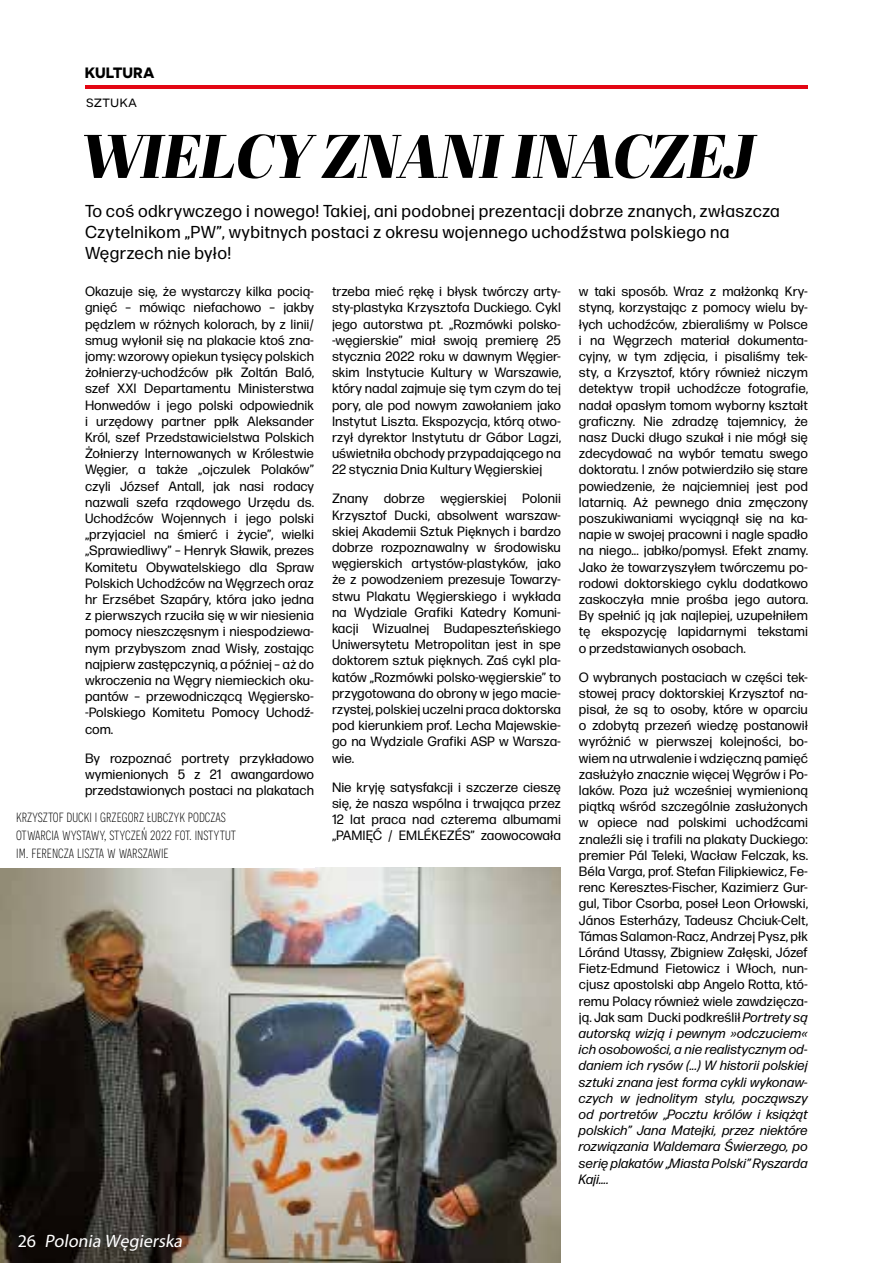
<style>
.page{position:relative;width:893px;height:1263px;background:#fff}
.page>*{position:absolute;margin:0;border:0;box-sizing:border-box;transform-origin:0 0}
.t1{font:italic 61.5px "Abril Fatface";color:#000}
.t2{font:italic 18px "Myriad Pro";color:#fff}
.t3{font:17.25px/20.7px "Forma DJR Micro";letter-spacing:.02em;color:#000}
.t4{font:300 16.65px/18px "Novecentosanscondensed";color:#000}
.t5{font:700 15px "Novecentosanswide";color:#000}
.t6{font:15px "Novecentosanswide";color:#000}
.t7{font:13.5px/16.2px "Forma DJR Micro";color:#000;text-align:justify}
.s1{font-style:italic}
.s2{font-style:normal}
</style>
<div class="page">
<img style="left:0;top:868px;width:561px;height:395px">
<hr style="left:85px;top:85px;width:723px;height:3px;background:#e30613">
<p class="t5" style="left:85px;top:63px;width:71px">KULTURA</p>
<p class="t6" style="left:86px;top:93px;width:52px">sztuka</p>
<h1 class="t1" style="left:82px;top:112px;width:674px">WIELCY ZNANI INACZEJ</h1>
<p class="t3" style="left:85px;top:200px;width:696px">To coś odkrywczego i nowego! Takiej, ani podobnej prezentacji dobrze znanych, zwłaszcza<br>Czytelnikom „PW”, wybitnych postaci z okresu wojennego uchodźstwa polskiego na<br>Węgrzech nie było!</p>
<p class="t7" style="left:85px;top:283px;width:231px">Okazuje się, że wystarczy kilka pocią&shy;gnięć – mówiąc niefachowo – jakby pędzlem w różnych kolorach, by z linii/ smug wyłonił się na plakacie ktoś zna&shy;jomy: wzorowy opiekun tysięcy polskich żołnierzy-uchodźców płk Zoltán Baló, szef XXI Departamentu Ministerstwa Honwedów i jego polski odpowiednik i urzędowy partner ppłk Aleksander Król, szef Przedstawicielstwa Polskich Żołnierzy Internowanych w Królestwie Węgier, a także „ojczulek Polaków” czyli József Antall, jak nasi rodacy nazwali szefa rządowego Urzędu ds.<br>Uchodźców Wojennych i jego polski „przyjaciel na śmierć i życie”, wielki „Sprawiedliwy” – Henryk Sławik, prezes Komitetu Obywatelskiego dla Spraw Polskich Uchodźców na Węgrzech oraz hr Erzsébet Szapáry, która jako jedna z pierwszych rzuciła się w wir niesienia pomocy nieszczęsnym i niespodziewa&shy;nym przybyszom znad Wisły, zostając najpierw zastępczynią, a później – aż do wkroczenia na Węgry niemieckich oku&shy;pantów – przewodniczącą Węgiersko--Polskiego Komitetu Pomocy Uchodź&shy;com.</p>
<p class="t7" style="left:85px;top:749px;width:231px">By rozpoznać portrety przykładowo wymienionych 5 z 21 awangardowo przedstawionych postaci na plakatach</p>
<p class="t7" style="left:332px;top:283px;width:231px">trzeba mieć rękę i błysk twórczy arty&shy;sty-plastyka Krzysztofa Duckiego. Cykl jego autorstwa pt. „Rozmówki polsko--węgierskie” miał swoją premierę 25 stycznia 2022 roku w dawnym Węgier&shy;skim Instytucie Kultury w Warszawie, który nadal zajmuje się tym czym do tej pory, ale pod nowym zawołaniem jako Instytut Liszta. Ekspozycja, którą otwo&shy;rzył dyrektor Instytutu dr Gábor Lagzi, uświetniła obchody przypadającego na 22 stycznia Dnia Kultury Węgierskiej</p>
<p class="t7" style="left:332px;top:490px;width:231px">Znany dobrze węgierskiej Polonii Krzysztof Ducki, absolwent warszaw&shy;skiej Akademii Sztuk Pięknych i bardzo dobrze rozpoznawalny w środowisku węgierskich artystów-plastyków, jako że z powodzeniem prezesuje Towarzy&shy;stwu Plakatu Węgierskiego i wykłada na Wydziale Grafiki Katedry Komuni&shy;kacji Wizualnej Budapeszteńskiego Uniwersytetu Metropolitan jest in spe doktorem sztuk pięknych. Zaś cykl pla&shy;katów „Rozmówki polsko-węgierskie” to przygotowana do obrony w jego macie&shy;rzystej, polskiej uczelni praca doktorska pod kierunkiem prof. Lecha Majewskie&shy;go na Wydziale Grafiki ASP w Warsza&shy;wie.</p>
<p class="t7" style="left:332px;top:778px;width:231px">Nie kryję satysfakcji i szczerze cieszę się, że nasza wspólna i trwająca przez 12 lat praca nad czterema albumami „PAMIĘĆ / EMLÉKEZÉS” zaowocowała</p>
<p class="t7" style="left:579px;top:283px;width:231px">w taki sposób. Wraz z małżonką Kry&shy;styną, korzystając z pomocy wielu by&shy;łych uchodźców, zbieraliśmy w Polsce i na Węgrzech materiał dokumenta&shy;cyjny, w tym zdjęcia, i pisaliśmy tek&shy;sty, a Krzysztof, który również niczym detektyw tropił uchodźcze fotografie, nadał opasłym tomom wyborny kształt graficzny. Nie zdradzę tajemnicy, że nasz Ducki długo szukał i nie mógł się zdecydować na wybór tematu swego doktoratu. I znów potwierdziło się stare powiedzenie, że najciemniej jest pod latarnią. Aż pewnego dnia zmęczony poszukiwaniami wyciągnął się na ka&shy;napie w swojej pracowni i nagle spadło na niego... jabłko/pomysł. Efekt znamy.<br>Jako że towarzyszyłem twórczemu po&shy;rodowi doktorskiego cyklu dodatkowo zaskoczyła mnie prośba jego autora.<br>By spełnić ją jak najlepiej, uzupełniłem tę ekspozycję lapidarnymi tekstami o przedstawianych osobach.</p>
<p class="t7" style="left:579px;top:668px;width:231px">O wybranych postaciach w części tek&shy;stowej pracy doktorskiej Krzysztof na&shy;pisał, że są to osoby, które w oparciu o zdobytą przezeń wiedzę postanowił wyróżnić w pierwszej kolejności, bo&shy;wiem na utrwalenie i wdzięczną pamięć zasłużyło znacznie więcej Węgrów i Po&shy;laków. Poza już wcześniej wymienioną piątką wśród szczególnie zasłużonych w opiece nad polskimi uchodźcami znaleźli się i trafili na plakaty Duckiego: premier Pál Teleki, Wacław Felczak, ks.<br>Béla Varga, prof. Stefan Filipkiewicz, Fe&shy;renc Keresztes-Fischer, Kazimierz Gur&shy;gul, Tibor Csorba, poseł Leon Orłowski, János Esterházy, Tadeusz Chciuk-Celt, Támas Salamon-Racz, Andrzej Pysz, płk Lóránd Utassy, Zbigniew Załęski, Józef Fietz-Edmund Fietowicz i Włoch, nun&shy;cjusz apostolski abp Angelo Rotta, któ&shy;remu Polacy również wiele zawdzięcza&shy;ją. Jak sam Ducki podkreślił <span class="s1">Portrety są autorską wizją i pewnym »odczuciem« ich osobowości, a nie realistycznym od&shy;daniem ich rysów (...) W historii polskiej sztuki znana jest forma cykli wykonaw&shy;czych w jednolitym stylu, począwszy od portretów „Pocztu królów i książąt polskich” Jana Matejki, przez niektóre rozwiązania Waldemara Świerzego, po serię plakatów „Miasta Polski” Ryszarda Kaji....</span></p>
<p class="t4" style="left:16px;top:807px;width:221px">krzysztof ducki i grzegorz łubczyk podczas otwarcia wystawy, styczeń 2022 fot. instytut im. ferencza liszta w warszawie</p>
<h2 class="t2" style="left:18px;top:1230px;width:170px"><span class="s2">2 6</span> Polonia Węgierska</h2>
</div>
